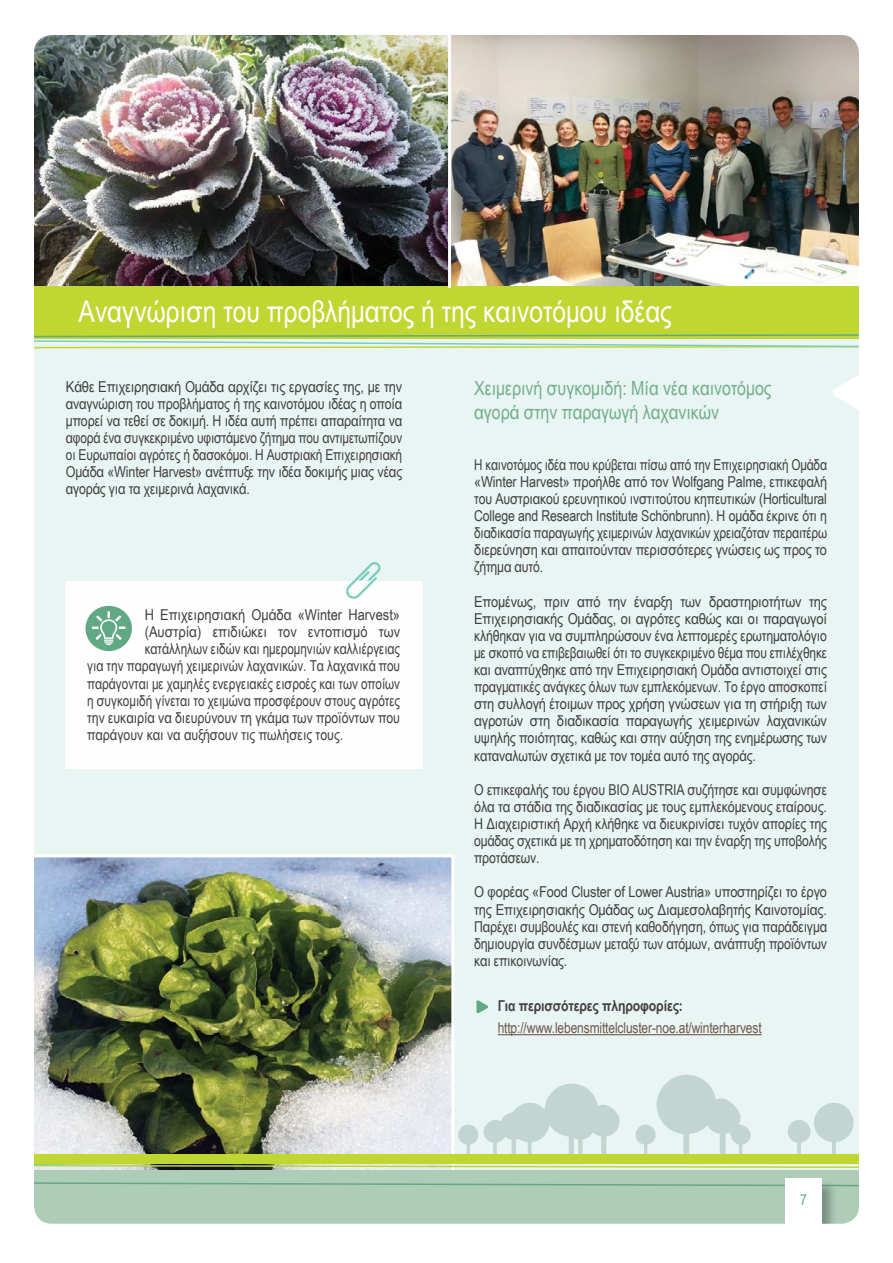
<style>
.page{position:relative;width:893px;height:1263px;background:#fff}
.page>*{position:absolute;margin:0;border:0;box-sizing:border-box;transform-origin:0 0}
.t1{font:30px "Arial Narrow";color:#fff}
.t2{font:19.5px/23.4px "Arial Narrow";color:#72af8e}
.t3{font:15px/17.1px "Arial Narrow";color:#414042;text-align:justify;scale:1.05 1}
.t4{font:15px/17.1px "Arial Narrow";color:#414042;text-align:justify;scale:.95 1}
.t5{font:15px/17.1px "Arial Narrow";color:#414042;text-align:justify}
.t6{font:15px/17.1px "Arial Narrow";color:#414042;text-align:justify;scale:1.04 1}
.t7{font:15px "Arial Narrow";color:#414042;scale:.96 1}
.t8{font:15px "Arial Narrow";letter-spacing:-.01em;color:#6e584f}
.t9{font:700 15px "Arial Narrow";letter-spacing:-.01em;color:#414042}
.t10{font:15px "Arial Narrow";color:#61a984}
</style>
<div class="page">
<img style="left:34px;top:35px;width:825px;height:1189px">
<h1 class="t1" style="left:79px;top:290px;width:595px">Αναγνώριση του προβλήματος ή της καινοτόμου ιδέας</h1>
<p class="t3" style="left:66px;top:377px;width:322px">Κάθε Επιχειρησιακή Ομάδα αρχίζει τις εργασίες της, με την αναγνώριση του προβλήματος ή της καινοτόμου ιδέας η οποία μπορεί να τεθεί σε δοκιμή. Η ιδέα αυτή πρέπει απαραίτητα να αφορά ένα συγκεκριμένο υφιστάμενο ζήτημα που αντιμετωπίζουν οι Ευρωπαίοι αγρότες ή δασοκόμοι. Η Αυστριακή Επιχειρησιακή Ομάδα «Winter Harvest» ανέπτυξε την ιδέα δοκιμής μιας νέας αγοράς για τα χειμερινά λαχανικά.</p>
<p class="t3" style="left:145px;top:606px;width:245px">Η Επιχειρησιακή Ομάδα «Winter Harvest»</p>
<p class="t3" style="left:145px;top:623px;width:245px">(Αυστρία) επιδιώκει τον εντοπισμό των</p>
<p class="t4" style="left:145px;top:640px;width:270px">κατάλληλων ειδών και ημερομηνιών καλλιέργειας</p>
<p class="t7" style="left:87px;top:655px;width:328px">για την παραγωγή χειμερινών λαχανικών. Τα λαχανικά που</p>
<p class="t4" style="left:87px;top:674px;width:331px">παράγονται με χαμηλές ενεργειακές εισροές και των οποίων</p>
<p class="t7" style="left:87px;top:689px;width:328px">η συγκομιδή γίνεται το χειμώνα προσφέρουν στους αγρότες</p>
<p class="t5" style="left:87px;top:708px;width:314px">την ευκαιρία να διευρύνουν τη γκάμα των προϊόντων που</p>
<p class="t5" style="left:87px;top:725px;width:258px">παράγουν και να αυξήσουν τις πωλήσεις τους.</p>
<h2 class="t2" style="left:474px;top:376px;width:299px">Χειμερινή συγκομιδή: Μία νέα καινοτόμος αγορά στην παραγωγή λαχανικών</h2>
<p class="t4" style="left:474px;top:455px;width:373px">Η καινοτόμος ιδέα που κρύβεται πίσω από την Επιχειρησιακή Ομάδα «Winter Harvest» προήλθε από τον Wolfgang Palme, επικεφαλή του Αυστριακού ερευνητικού ινστιτούτου κηπευτικών (Horticultural College and Research Institute Schönbrunn). Η ομάδα έκρινε ότι η διαδικασία παραγωγής χειμερινών λαχανικών χρειαζόταν περαιτέρω διερεύνηση και απαιτούνταν περισσότερες γνώσεις ως προς το ζήτημα αυτό.</p>
<p class="t3" style="left:474px;top:592px;width:338px">Επομένως, πριν από την έναρξη των δραστηριοτήτων της Επιχειρησιακής Ομάδας, οι αγρότες καθώς και οι παραγωγοί κλήθηκαν για να συμπληρώσουν ένα λεπτομερές ερωτηματολόγιο με σκοπό να επιβεβαιωθεί ότι το συγκεκριμένο θέμα που επιλέχθηκε και αναπτύχθηκε από την Επιχειρησιακή Ομάδα αντιστοιχεί στις πραγματικές ανάγκες όλων των εμπλεκόμενων. Το έργο αποσκοπεί στη συλλογή έτοιμων προς χρήση γνώσεων για τη στήριξη των αγροτών στη διαδικασία παραγωγής χειμερινών λαχανικών υψηλής ποιότητας, καθώς και στην αύξηση της ενημέρωσης των καταναλωτών σχετικά με τον τομέα αυτό της αγοράς.</p>
<p class="t5" style="left:474px;top:780px;width:354px">Ο επικεφαλής του έργου BIO AUSTRIA συζήτησε και συμφώνησε όλα τα στάδια της διαδικασίας με τους εμπλεκόμενους εταίρους.<br>Η Διαχειριστική Αρχή κλήθηκε να διευκρινίσει τυχόν απορίες της ομάδας σχετικά με τη χρηματοδότηση και την έναρξη της υποβολής προτάσεων.</p>
<p class="t6" style="left:474px;top:883px;width:341px">Ο φορέας «Food Cluster of Lower Austria» υποστηρίζει το έργο της Επιχειρησιακής Ομάδας ως Διαμεσολαβητής Καινοτομίας.<br>Παρέχει συμβουλές και στενή καθοδήγηση, όπως για παράδειγμα δημιουργία συνδέσμων μεταξύ των ατόμων, ανάπτυξη προϊόντων και επικοινωνίας.</p>
<p class="t9" style="left:498px;top:994px;width:187px">Για περισσότερες πληροφορίες:</p>
<p class="t8" style="left:498px;top:1017px;width:265px">http://www.lebensmittelcluster-noe.at/winterharvest</p>
<p class="t10" style="left:800px;top:1189px;width:8px">7</p>
</div>
